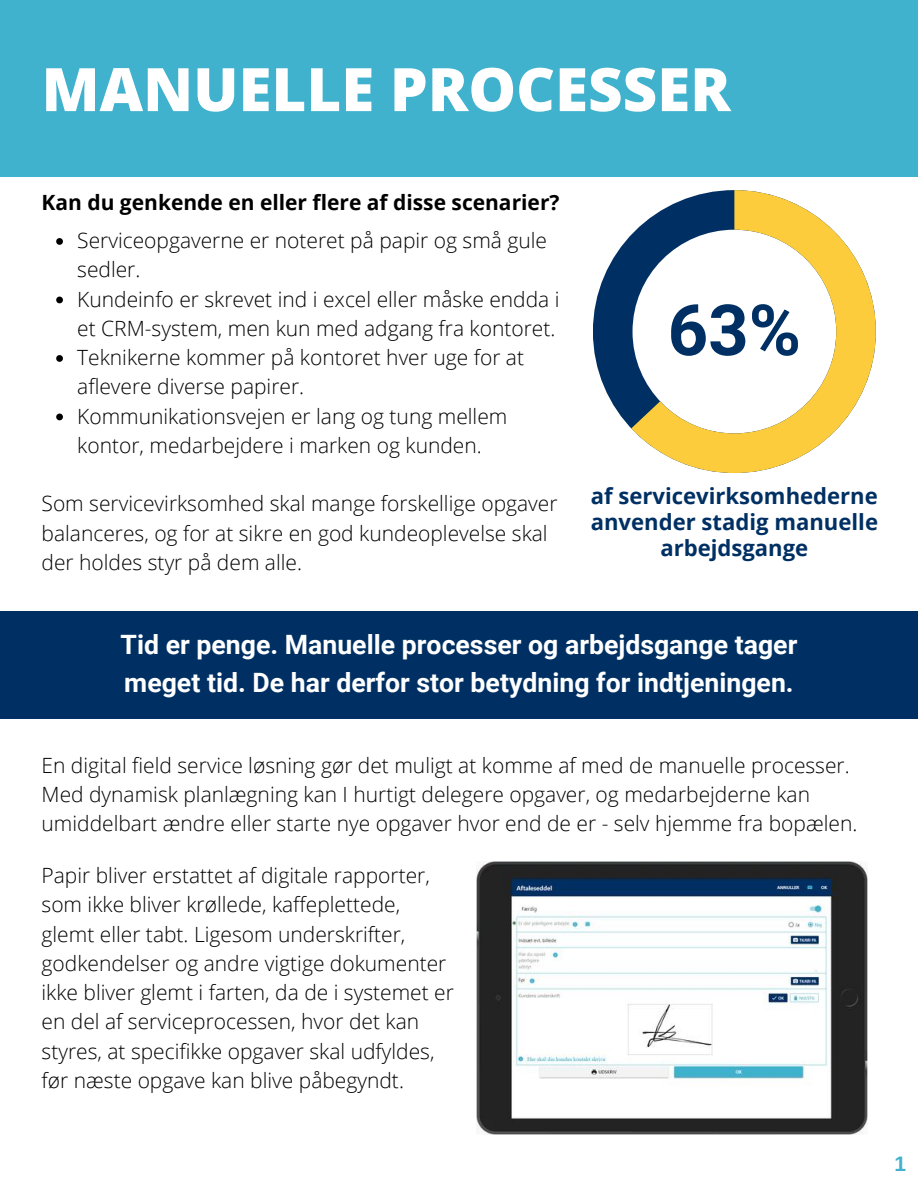
<style>
.page{position:relative;width:918px;height:1188px;background:#fff}
.page>*{position:absolute;margin:0;border:0;box-sizing:border-box;transform-origin:0 0}
.t1{font:700 70.8px "Roboto";color:#003063}
.t2{font:800 60px "Open Sans";color:#fff}
.t3{font:700 26.7px/37.2px "Roboto";color:#fff}
.t4{font:700 22.05px/25.8px "Open Sans";color:#003063;text-align:center}
.t5{font:300 21px/29.2px "Open Sans";color:#000}
.t6{font:700 21px "Open Sans";color:#000}
.t7{font:700 21px "Arimo";color:#40b2ce}
</style>
<div class="page">
<div style="left:0;top:0;width:918px;height:177px;background:#40b2ce"></div>
<svg style="left:593px;top:235px;width:38px;height:193px;fill:#003063"></svg>
<svg style="left:631px;top:190px;width:245px;height:283px"></svg>
<img style="left:476px;top:862px;width:392px;height:273px">
<div style="left:0;top:611px;width:917px;height:107px;background:#003063"></div>
<svg style="left:56px;top:238px;width:7px;height:7px"></svg>
<svg style="left:56px;top:297px;width:7px;height:6px"></svg>
<svg style="left:56px;top:355px;width:7px;height:7px"></svg>
<svg style="left:56px;top:414px;width:7px;height:6px"></svg>
<h2 class="t2" style="left:42px;top:47px;width:691px">MANUELLE PROCESSER</h2>
<p class="t6" style="left:42px;top:188px;width:519px">Kan du genkende en eller flere af disse scenarier?</p>
<p class="t5" style="left:77px;top:225px;width:484px">Serviceopgaverne er noteret på papir og små gule sedler.<br>Kundeinfo er skrevet ind i excel eller måske endda i et CRM-system, men kun med adgang fra kontoret.<br>Teknikerne kommer på kontoret hver uge for at aflevere diverse papirer.<br>Kommunikationsvejen er lang og tung mellem kontor, medarbejdere i marken og kunden.</p>
<h1 class="t1" style="left:668px;top:290px;width:135px">63%</h1>
<p class="t5" style="left:42px;top:489px;width:518px">Som servicevirksomhed skal mange forskellige opgaver balanceres, og for at sikre en god kundeoplevelse skal der holdes styr på dem alle.</p>
<p class="t4" style="left:591px;top:483px;width:289px">af servicevirksomhederne anvender stadig manuelle arbejdsgange</p>
<p class="t3" style="left:121px;top:627px;width:678px">Tid er penge. Manuelle processer og arbejdsgange tager meget tid. De har derfor stor betydning for indtjeningen.</p>
<p class="t5" style="left:42px;top:750px;width:817px">En digital field service løsning gør det muligt at komme af med de manuelle processer.<br>Med dynamisk planlægning kan I hurtigt delegere opgaver, og medarbejderne kan umiddelbart ændre eller starte nye opgaver hvor end de er - selv hjemme fra bopælen.</p>
<p class="t5" style="left:42px;top:860px;width:414px">Papir bliver erstattet af digitale rapporter, som ikke bliver krøllede, kaffeplettede, glemt eller tabt. Ligesom underskrifter, godkendelser og andre vigtige dokumenter ikke bliver glemt i farten, da de i systemet er en del af serviceprocessen, hvor det kan styres, at specifikke opgaver skal udfyldes, før næste opgave kan blive påbegyndt.</p>
<p class="t7" style="left:895px;top:1152px;width:13px">1</p>
</div>
